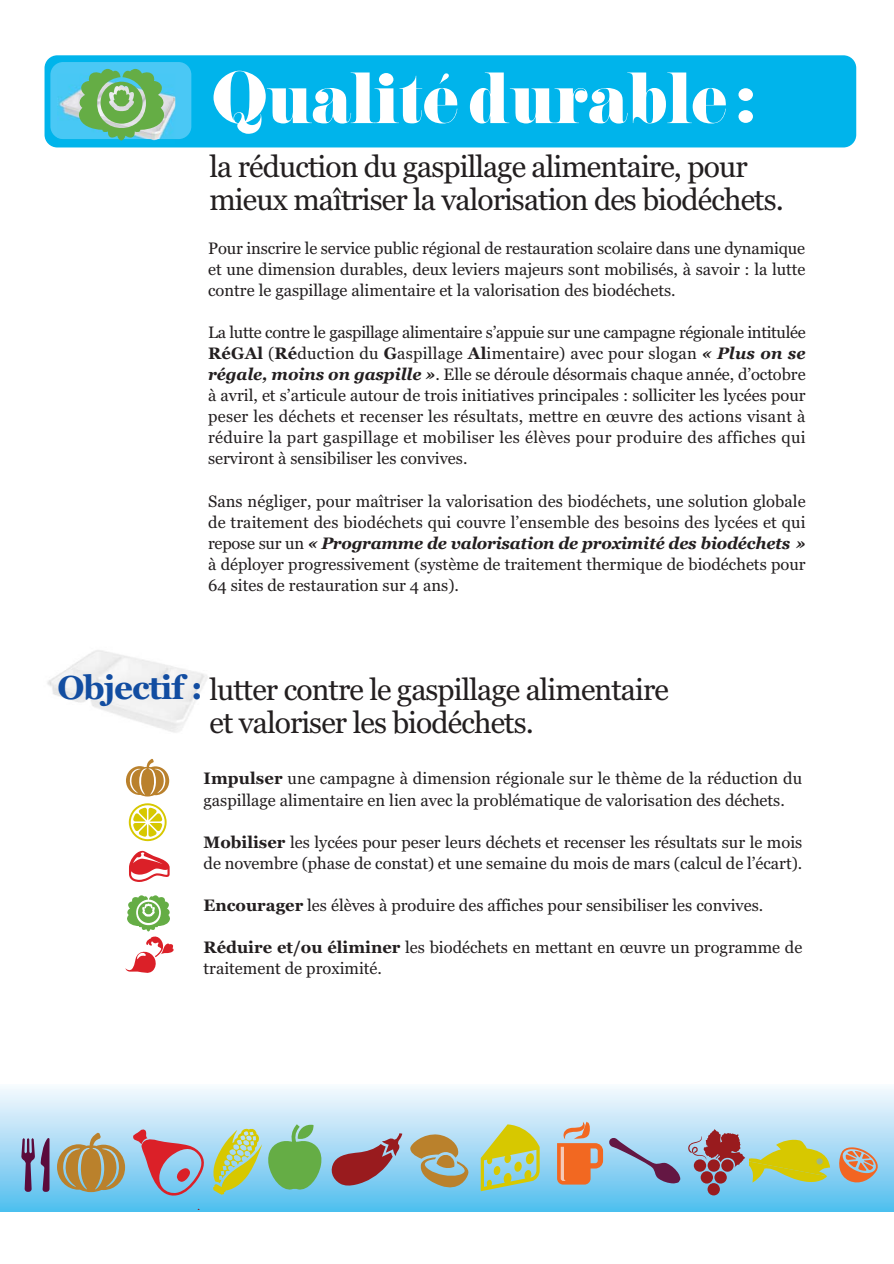
<style>
.page{position:relative;width:894px;height:1264px;background:#fff}
.page>*{position:absolute;margin:0;border:0;box-sizing:border-box;transform-origin:0 0}
.t1{font:66px "Pistilli";letter-spacing:-.03em;color:#fff}
.t2{font:30px/33px "Georgia";letter-spacing:-.03em;color:#231f20}
.t3{font:16.5px/21px "Georgia";color:#231f20;text-align:justify}
.s1{font-weight:700}
.s2{font-weight:700;font-style:italic}
.s3{font-weight:700;font-size:33px;color:#124da1}
</style>
<div class="page">
<div style="left:45px;top:55px;width:811px;height:92px;background:#00b4eb;border-radius:13px"></div>
<div style="left:50px;top:62px;width:141px;height:77px;background:#4ac8f5;border-radius:13px"></div>
<img style="left:57px;top:86px;width:118px;height:53px">
<img style="left:47px;top:650px;width:161px;height:83px">
<svg style="left:78px;top:69px;width:87px;height:72px"></svg>
<svg style="left:126px;top:758px;width:43px;height:38px"></svg>
<svg style="left:129px;top:803px;width:38px;height:38px"></svg>
<svg style="left:125px;top:895px;width:49px;height:78px"></svg>
<svg style="left:129px;top:850px;width:41px;height:32px"></svg>
<div style="left:0;top:1084px;width:894px;height:127px;background:linear-gradient(to bottom,#faf9fe,#55bded)"></div>
<svg style="left:172px;top:1208px;width:35px;height:1px"></svg>
<svg style="left:57px;top:1132px;width:68px;height:60px;background:#ada582"></svg>
<svg style="left:21px;top:1138px;width:14px;height:53px"></svg>
<svg style="left:41px;top:1137px;width:8px;height:54px"></svg>
<svg style="left:133px;top:1124px;width:190px;height:74px;background:#9bbbab"></svg>
<svg style="left:687px;top:1129px;width:143px;height:66px;background:#a3b199"></svg>
<svg style="left:837px;top:1147px;width:40px;height:38px;background:#be9f91"></svg>
<svg style="left:329px;top:1133px;width:140px;height:60px;background:#9b9ea3"></svg>
<svg style="left:481px;top:1124px;width:58px;height:67px;background:#b6ce7f"></svg>
<svg style="left:557px;top:1121px;width:123px;height:63px;background:#b1b1b8"></svg>
<h1 class="t1" style="left:211px;top:73px;width:546px">Qualité durable :</h1>
<h2 class="t2" style="left:209px;top:153px;width:576px">la réduction du gaspillage alimentaire, pour mieux maîtriser la valorisation des biodéchets.</h2>
<p class="t3" style="left:208px;top:239px;width:599px">Pour inscrire le service public régional de restauration scolaire dans une dynamique et une dimension durables, deux leviers majeurs sont mobilisés, à savoir : la lutte contre le gaspillage alimentaire et la valorisation des biodéchets.</p>
<p class="t3" style="left:208px;top:323px;width:599px">La lutte contre le gaspillage alimentaire s’appuie sur une campagne régionale intitulée <span class="s1">RéGAl</span> (<span class="s1">Ré</span>duction du <span class="s1">G</span>aspillage <span class="s1">Al</span>imentaire) avec pour slogan <span class="s2">« Plus on se régale, moins on gaspille »</span>. Elle se déroule désormais chaque année, d’octobre à avril, et s’articule autour de trois initiatives principales : solliciter les lycées pour peser les déchets et recenser les résultats, mettre en œuvre des actions visant à réduire la part gaspillage et mobiliser les élèves pour produire des affiches qui serviront à sensibiliser les convives.</p>
<p class="t3" style="left:208px;top:491px;width:599px">Sans négliger, pour maîtriser la valorisation des biodéchets, une solution globale de traitement des biodéchets qui couvre l’ensemble des besoins des lycées et qui repose sur un <span class="s2">« Programme de valorisation de proximité des biodéchets » </span>à déployer progressivement (système de traitement thermique de biodéchets pour 64 sites de restauration sur 4 ans).</p>
<h2 class="t2" style="left:57px;top:675px;width:613px"><span class="s3">Objectif :</span> lutter contre le gaspillage alimentaire</h2>
<h2 class="t2" style="left:209px;top:708px;width:326px">et valoriser les biodéchets.</h2>
<p class="t3" style="left:204px;top:769px;width:600px"><span class="s1">Impulser</span> une campagne à dimension régionale sur le thème de la réduction du gaspillage alimentaire en lien avec la problématique de valorisation des déchets.</p>
<p class="t3" style="left:204px;top:832px;width:600px"><span class="s1">Mobiliser</span> les lycées pour peser leurs déchets et recenser les résultats sur le mois de novembre (phase de constat) et une semaine du mois de mars (calcul de l’écart).</p>
<p class="t3" style="left:204px;top:895px;width:561px"><span class="s1">Encourager</span> les élèves à produire des affiches pour sensibiliser les convives.</p>
<p class="t3" style="left:204px;top:937px;width:600px"><span class="s1">Réduire et/ou éliminer</span> les biodéchets en mettant en œuvre un programme de traitement de proximité.</p>
</div>
